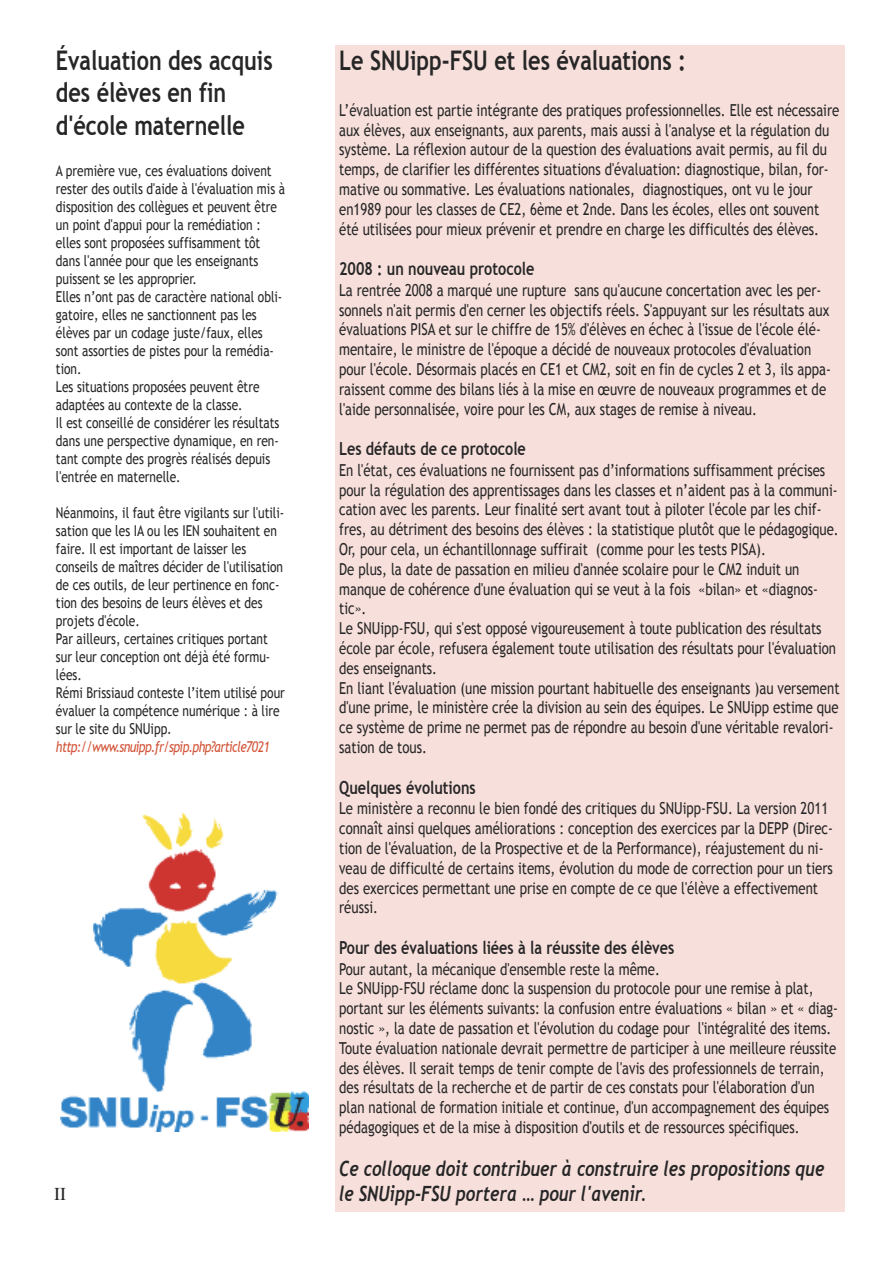
<style>
.page{position:relative;width:893px;height:1263px;background:#fff}
.page>*{position:absolute;margin:0;border:0;box-sizing:border-box;transform-origin:0 0}
.t1{font:700 27px/32.4px "Trebuchet MS";color:#272627;scale:.8 1}
.t2{font:italic 700 21px "Trebuchet";color:#272627;scale:.8 1}
.t3{font:700 18px "Trebuchet MS";color:#272627;scale:.8 1}
.t4{font:18px "Times";color:#272627}
.t5{font:16.5px/19.8px "Trebuchet MS";color:#272627;scale:.8 1}
.t6{font:15px/18px "Trebuchet MS";color:#272627;scale:.8 1}
.s1{font-style:italic}
.s2{font-style:italic;color:#d25236}
</style>
<div class="page">
<div style="left:335px;top:45px;width:509px;height:1167px;background:#f7e0db"></div>
<img style="left:61px;top:812px;width:248px;height:319px">
<h1 class="t1" style="left:56px;top:44px;width:272px">Évaluation des acquis des élèves en fin d'école maternelle</h1>
<p class="t6" style="left:56px;top:162px;width:288px">A première vue, ces évaluations doivent rester des outils d'aide à l'évaluation mis à disposition des collègues et peuvent être un point d'appui pour la remédiation : elles sont proposées suffisamment tôt dans l'année pour que les enseignants puissent se les approprier.<br>Elles n’ont pas de caractère national obli&shy;gatoire, elles ne sanctionnent pas les élèves par un codage juste/faux, elles sont assorties de pistes pour la remédia&shy;tion.<br>Les situations proposées peuvent être adaptées au contexte de la classe.<br>Il est conseillé de considérer les résultats dans une perspective dynamique, en ren&shy;tant compte des progrès réalisés depuis l'entrée en maternelle.</p>
<p class="t6" style="left:56px;top:504px;width:288px">Néanmoins, il faut être vigilants sur l'utili&shy;sation que les IA ou les IEN souhaitent en faire. Il est important de laisser les conseils de maîtres décider de l'utilisation de ces outils, de leur pertinence en fonc&shy;tion des besoins de leurs élèves et des projets d'école.<br>Par ailleurs, certaines critiques portant sur leur conception ont déjà été formu&shy;lées.<br>Rémi Brissiaud conteste l’item utilisé pour évaluer la compétence numérique : à lire sur le site du SNUipp<span class="s1">. </span><span class="s2">http://www.snuipp.fr/spip.php?article7021</span></p>
<h1 class="t1" style="left:339px;top:44px;width:435px">Le SNUipp-FSU et les évaluations :</h1>
<p class="t5" style="left:339px;top:100px;width:627px">L’évaluation est partie intégrante des pratiques professionnelles. Elle est nécessaire aux élèves, aux enseignants, aux parents, mais aussi à l'analyse et la régulation du système. La réflexion autour de la question des évaluations avait permis, au fil du temps, de clarifier les différentes situations d'évaluation: diagnostique, bilan, for&shy;mative ou sommative. Les évaluations nationales, diagnostiques, ont vu le jour en1989 pour les classes de CE2, 6ème et 2nde. Dans les écoles, elles ont souvent été utilisées pour mieux prévenir et prendre en charge les difficultés des élèves.</p>
<p class="t3" style="left:339px;top:258px;width:245px">2008 : un nouveau protocole</p>
<p class="t5" style="left:339px;top:280px;width:616px">La rentrée 2008 a marqué une rupture sans qu'aucune concertation avec les per&shy;sonnels n'ait permis d'en cerner les objectifs réels. S'appuyant sur les résultats aux évaluations PISA et sur le chiffre de 15% d'élèves en échec à l'issue de l'école élé&shy;mentaire, le ministre de l'époque a décidé de nouveaux protocoles d'évaluation pour l'école. Désormais placés en CE1 et CM2, soit en fin de cycles 2 et 3, ils appa&shy;raissent comme des bilans liés à la mise en œuvre de nouveaux programmes et de l'aide personnalisée, voire pour les CM, aux stages de remise à niveau.</p>
<p class="t3" style="left:339px;top:438px;width:235px">Les défauts de ce protocole</p>
<p class="t5" style="left:339px;top:460px;width:627px">En l'état, ces évaluations ne fournissent pas d’informations suffisamment précises pour la régulation des apprentissages dans les classes et n’aident pas à la communi&shy;cation avec les parents. Leur finalité sert avant tout à piloter l'école par les chif&shy;fres, au détriment des besoins des élèves : la statistique plutôt que le pédagogique.<br>Or, pour cela, un échantillonnage suffirait (comme pour les tests PISA).<br>De plus, la date de passation en milieu d'année scolaire pour le CM2 induit un manque de cohérence d'une évaluation qui se veut à la fois «bilan» et «diagnos&shy;tic».<br>Le SNUipp-FSU, qui s'est opposé vigoureusement à toute publication des résultats école par école, refusera également toute utilisation des résultats pour l'évaluation des enseignants.<br>En liant l'évaluation (une mission pourtant habituelle des enseignants )au versement d'une prime, le ministère crée la division au sein des équipes. Le SNUipp estime que ce système de prime ne permet pas de répondre au besoin d'une véritable revalori&shy;sation de tous.</p>
<p class="t3" style="left:339px;top:777px;width:172px">Quelques évolutions</p>
<p class="t5" style="left:339px;top:798px;width:619px">Le ministère a reconnu le bien fondé des critiques du SNUipp-FSU. La version 2011 connaît ainsi quelques améliorations : conception des exercices par la DEPP (Direc&shy;tion de l'évaluation, de la Prospective et de la Performance), réajustement du ni&shy;veau de difficulté de certains items, évolution du mode de correction pour un tiers des exercices permettant une prise en compte de ce que l'élève a effectivement réussi.</p>
<p class="t3" style="left:339px;top:937px;width:420px">Pour des évaluations liées à la réussite des élèves</p>
<p class="t5" style="left:339px;top:959px;width:625px">Pour autant, la mécanique d'ensemble reste la même.<br>Le SNUipp-FSU réclame donc la suspension du protocole pour une remise à plat, portant sur les éléments suivants: la confusion entre évaluations « bilan » et « diag&shy;nostic », la date de passation et l'évolution du codage pour l'intégralité des items.<br>Toute évaluation nationale devrait permettre de participer à une meilleure réussite des élèves. Il serait temps de tenir compte de l'avis des professionnels de terrain, des résultats de la recherche et de partir de ces constats pour l'élaboration d'un plan national de formation initiale et continue, d'un accompagnement des équipes pédagogiques et de la mise à disposition d'outils et de ressources spécifiques.</p>
<p class="t2" style="left:339px;top:1156px;width:608px">Ce colloque doit contribuer à construire les propositions que</p>
<p class="t4" style="left:54px;top:1186px;width:13px">II</p>
<p class="t2" style="left:339px;top:1181px;width:386px">le SNUipp-FSU portera … pour l'avenir.</p>
</div>
